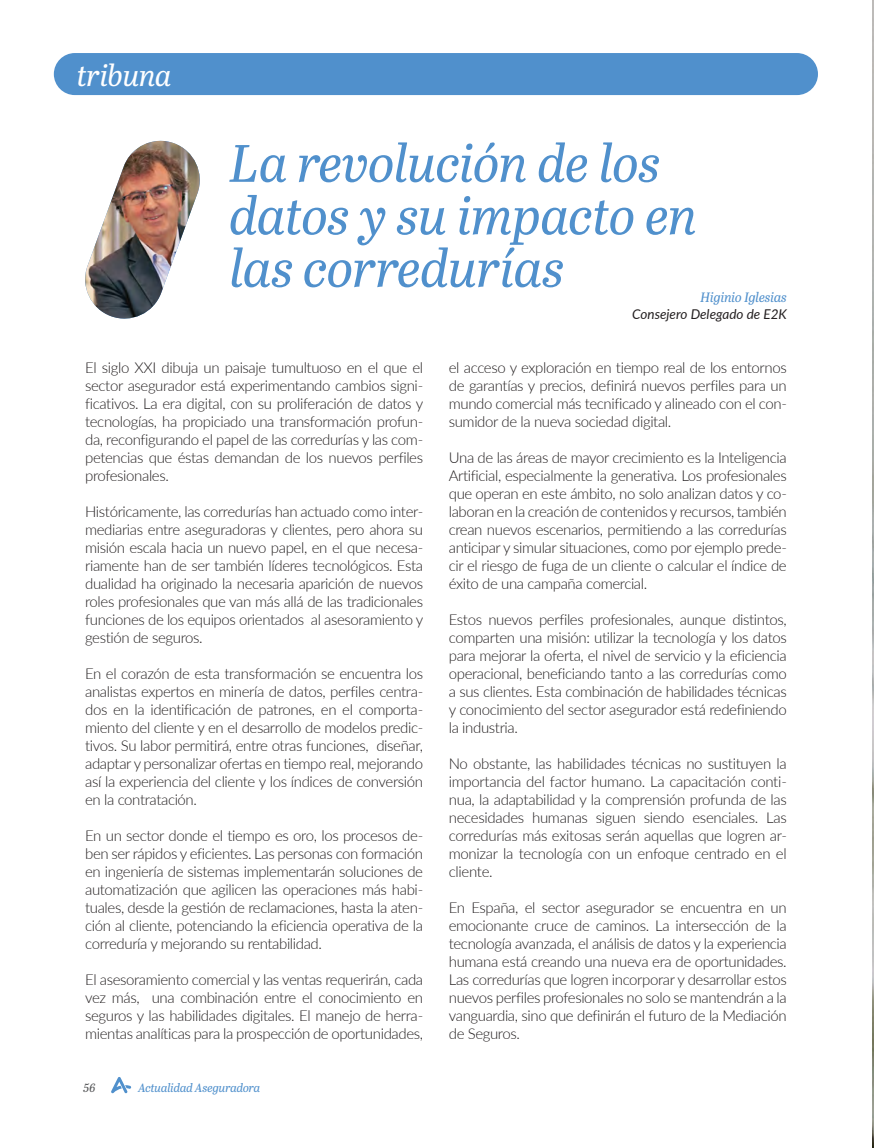
<style>
.page{position:relative;width:874px;height:1148px;background:#fff}
.page>*{position:absolute;margin:0;border:0;box-sizing:border-box;transform-origin:0 0}
.t1{font:italic 52.5px "Abril Titling";letter-spacing:-.005em;color:#5090cc}
.t2{font:italic 30px "Abril Titling";color:#fff}
.t3{font:300 15px/18px "Lato";letter-spacing:-.025em;color:#231f20;text-align:justify}
.t4{font:italic 13.5px "Lato";color:#231f20}
.t5{font:italic 13.5px "Abril Titling";letter-spacing:-.005em;color:#5090cc}
.t6{font:italic 12px "Abril Titling";letter-spacing:-.005em;color:#5090cc}
.t7{font:italic 12px "Abril Titling";color:#57585a}
</style>
<div class="page">
<div style="left:54px;top:53px;width:763px;height:42px;background:#5090cc;border-radius:21px"></div>
<img style="left:85px;top:141px;width:115px;height:178px">
<svg style="left:111px;top:1077px;width:20px;height:16px"></svg>
<img style="left:872px;top:1px;width:1px;height:1145px">
<p class="t2" style="left:77px;top:53px;width:96px">tribuna</p>
<p class="t1" style="left:230px;top:125px;width:432px">La revolución de los</p>
<p class="t1" style="left:230px;top:178px;width:468px">datos y su impacto en</p>
<p class="t1" style="left:230px;top:230px;width:336px">las corredurías</p>
<p class="t5" style="left:700px;top:288px;width:88px">Higinio Iglesias</p>
<p class="t4" style="left:632px;top:304px;width:156px">Consejero Delegado de E2K</p>
<p class="t3" style="left:85px;top:358px;width:340px">El siglo XXI dibuja un paisaje tumultuoso en el que el sector asegurador está experimentando cambios signi&shy;ficativos. La era digital, con su proliferación de datos y tecnologías, ha propiciado una transformación profun&shy;da, reconfigurando el papel de las corredurías y las com&shy;petencias que éstas demandan de los nuevos perfiles profesionales.</p>
<p class="t3" style="left:85px;top:502px;width:340px">Históricamente, las corredurías han actuado como inter&shy;mediarias entre aseguradoras y clientes, pero ahora su misión escala hacia un nuevo papel, en el que necesa&shy;riamente han de ser también líderes tecnológicos. Esta dualidad ha originado la necesaria aparición de nuevos roles profesionales que van más allá de las tradicionales funciones de los equipos orientados al asesoramiento y gestión de seguros.</p>
<p class="t3" style="left:85px;top:664px;width:339px">En el corazón de esta transformación se encuentra los analistas expertos en minería de datos, perfiles centra&shy;dos en la identificación de patrones, en el comporta&shy;miento del cliente y en el desarrollo de modelos predic&shy;tivos. Su labor permitirá, entre otras funciones, diseñar, adaptar y personalizar ofertas en tiempo real, mejorando así la experiencia del cliente y los índices de conversión en la contratación.</p>
<p class="t3" style="left:85px;top:826px;width:339px">En un sector donde el tiempo es oro, los procesos de&shy;ben ser rápidos y eficientes. Las personas con formación en ingeniería de sistemas implementarán soluciones de automatización que agilicen las operaciones más habi&shy;tuales, desde la gestión de reclamaciones, hasta la aten&shy;ción al cliente, potenciando la eficiencia operativa de la correduría y mejorando su rentabilidad.</p>
<p class="t3" style="left:85px;top:970px;width:339px">El asesoramiento comercial y las ventas requerirán, cada vez más, una combinación entre el conocimiento en seguros y las habilidades digitales. El manejo de herra&shy;mientas analíticas para la prospección de oportunidades,</p>
<p class="t7" style="left:83px;top:1079px;width:13px">56</p>
<p class="t6" style="left:138px;top:1079px;width:123px">Actualidad Aseguradora</p>
<p class="t3" style="left:449px;top:358px;width:339px">el acceso y exploración en tiempo real de los entornos de garantías y precios, definirá nuevos perfiles para un mundo comercial más tecnificado y alineado con el con&shy;sumidor de la nueva sociedad digital.</p>
<p class="t3" style="left:449px;top:448px;width:339px">Una de las áreas de mayor crecimiento es la Inteligencia Artificial, especialmente la generativa. Los profesionales que operan en este ámbito, no solo analizan datos y co&shy;laboran en la creación de contenidos y recursos, también crean nuevos escenarios, permitiendo a las corredurías anticipar y simular situaciones, como por ejemplo prede&shy;cir el riesgo de fuga de un cliente o calcular el índice de éxito de una campaña comercial.</p>
<p class="t3" style="left:449px;top:610px;width:339px">Estos nuevos perfiles profesionales, aunque distintos, comparten una misión: utilizar la tecnología y los datos para mejorar la oferta, el nivel de servicio y la eficiencia operacional, beneficiando tanto a las corredurías como a sus clientes. Esta combinación de habilidades técnicas y conocimiento del sector asegurador está redefiniendo la industria.</p>
<p class="t3" style="left:449px;top:754px;width:339px">No obstante, las habilidades técnicas no sustituyen la importancia del factor humano. La capacitación conti&shy;nua, la adaptabilidad y la comprensión profunda de las necesidades humanas siguen siendo esenciales. Las corredurías más exitosas serán aquellas que logren ar&shy;monizar la tecnología con un enfoque centrado en el cliente.</p>
<p class="t3" style="left:449px;top:898px;width:339px">En España, el sector asegurador se encuentra en un emocionante cruce de caminos. La intersección de la tecnología avanzada, el análisis de datos y la experiencia humana está creando una nueva era de oportunidades.<br>Las corredurías que logren incorporar y desarrollar estos nuevos perfiles profesionales no solo se mantendrán a la vanguardia, sino que definirán el futuro de la Mediación de Seguros.</p>
</div>
